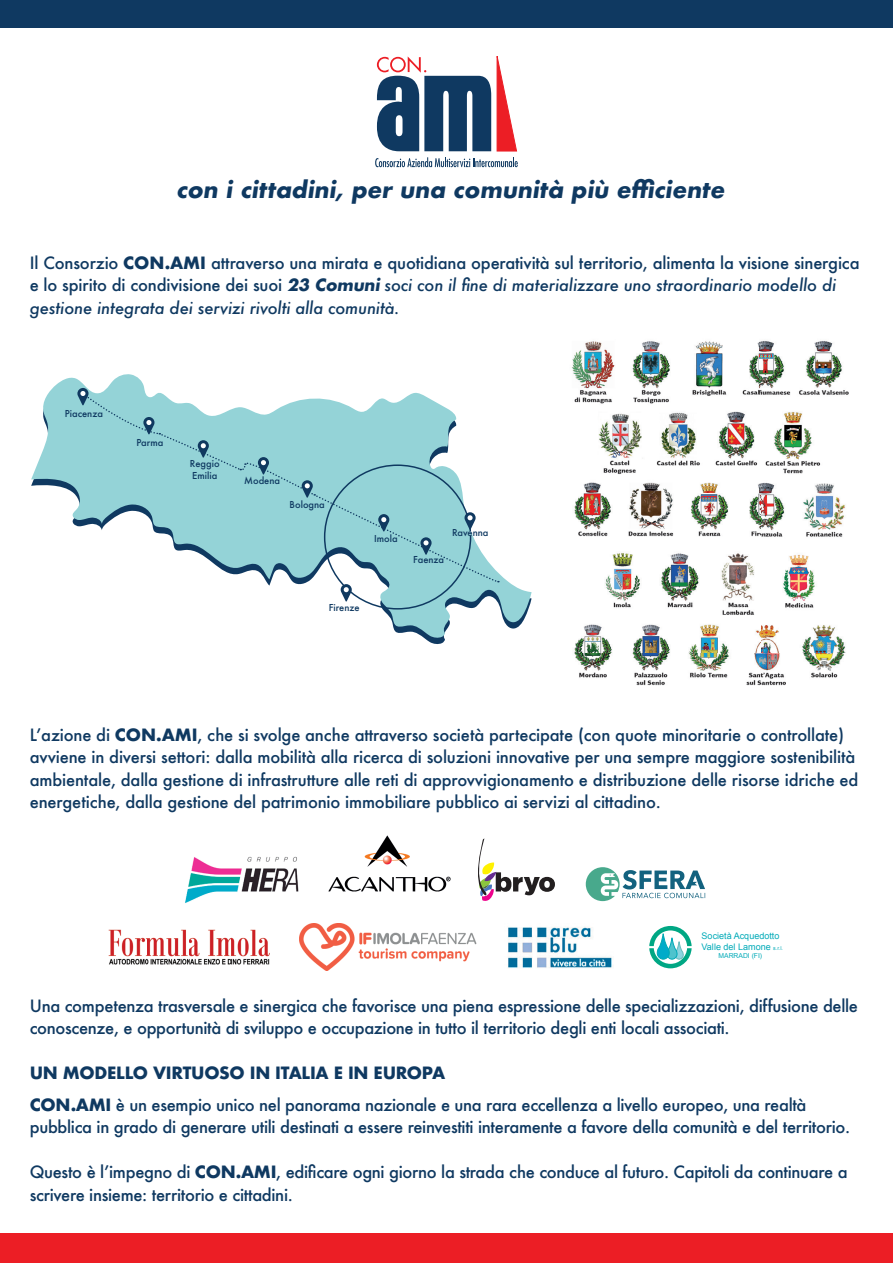
<style>
.page{position:relative;width:893px;height:1263px;background:#fff}
.page>*{position:absolute;margin:0;border:0;box-sizing:border-box;transform-origin:0 0}
.t1{font:700 22.5px "Futura";color:#0f3961}
.t2{font:500 16.5px/22.5px "Futura";letter-spacing:-.01em;color:#0f3961}
.t3{font:500 9.3px/11.1px "Futura";color:#0f3961}
.t4{font:9px/10.8px "Arial";color:#00aab8}
.t5{font:6.75px "Arial";color:#00aab8}
.s1{font-weight:700}
.s2{font-style:italic}
.s3{font-size:5.25px}
</style>
<div class="page">
<svg style="left:375px;top:56px;width:143px;height:111px"></svg>
<div style="left:0;top:1233px;width:893px;height:30px;background:#ec1e25"></div>
<div style="left:0;top:0;width:893px;height:28px;background:#0f3961"></div>
<img style="left:571px;top:341px;width:278px;height:345px">
<img style="left:185px;top:856px;width:114px;height:47px">
<img style="left:328px;top:835px;width:123px;height:57px">
<svg style="left:478px;top:838px;width:77px;height:63px"></svg>
<svg style="left:586px;top:867px;width:119px;height:34px"></svg>
<svg style="left:31px;top:374px;width:501px;height:264px"></svg>
<svg style="left:77px;top:388px;width:422px;height:222px"></svg>
<img style="left:108px;top:929px;width:162px;height:36px">
<img style="left:508px;top:926px;width:104px;height:43px">
<img style="left:299px;top:923px;width:178px;height:48px">
<svg style="left:649px;top:926px;width:43px;height:42px"></svg>
<h1 class="t1" style="left:176px;top:173px;width:554px">con i cittadini, per una comunità più efficiente</h1>
<p class="t2" style="left:30px;top:251px;width:831px">Il Consorzio <span class="s1">CON.AMI</span> attraverso una mirata e quotidiana operatività sul territorio, alimenta la visione sinergica e lo spirito di condivisione dei suoi <span class="s1">23 Comuni</span> <span class="s2">soci con il fine di materializzare uno straordinario modello di gestione integrata dei servizi rivolti alla comunità.</span></p>
<p class="t3" style="left:65px;top:408px;width:40px">Piacenza</p>
<p class="t3" style="left:137px;top:437px;width:28px">Parma</p>
<p class="t3" style="left:190px;top:458px;width:31px">Reggio<br>Emilia</p>
<p class="t3" style="left:244px;top:475px;width:37px">Modena</p>
<p class="t3" style="left:290px;top:499px;width:37px">Bologna</p>
<p class="t3" style="left:374px;top:533px;width:25px">Imola</p>
<p class="t3" style="left:329px;top:602px;width:32px">Firenze</p>
<p class="t3" style="left:413px;top:554px;width:33px">Faenza</p>
<p class="t3" style="left:452px;top:526px;width:38px">Ravenna</p>
<p class="t2" style="left:30px;top:723px;width:830px">Lʼazione di <span class="s1">CON.AMI</span>, che si svolge anche attraverso società partecipate (con quote minoritarie o controllate) avviene in diversi settori: dalla mobilità alla ricerca di soluzioni innovative per una sempre maggiore sostenibilità ambientale, dalla gestione di infrastrutture alle reti di approvvigionamento e distribuzione delle risorse idriche ed energetiche, dalla gestione del patrimonio immobiliare pubblico ai servizi al cittadino.</p>
<p class="t4" style="left:702px;top:931px;width:83px">Società Acquedotto<br>Valle del Lamone <span class="s3">s.r.l.</span></p>
<p class="t5" style="left:719px;top:952px;width:45px">MARRADI (FI)</p>
<p class="t2" style="left:30px;top:994px;width:830px">Una competenza trasversale e sinergica che favorisce una piena espressione delle specializzazioni, diffusione delle conoscenze, e opportunità di sviluppo e occupazione in tutto il territorio degli enti locali associati.</p>
<p class="t2" style="left:30px;top:1057px;width:778px;line-height:31.5px"><span class="s1">UN MODELLO VIRTUOSO IN ITALIA E IN EUROPA<br>CON.AMI</span> è un esempio unico nel panorama nazionale e una rara eccellenza a livello europeo, una realtà</p>
<p class="t2" style="left:30px;top:1115px;width:822px">pubblica in grado di generare utili destinati a essere reinvestiti interamente a favore della comunità e del territorio.</p>
<p class="t2" style="left:30px;top:1160px;width:819px">Questo è lʼimpegno di <span class="s1">CON.AMI</span>, edificare ogni giorno la strada che conduce al futuro. Capitoli da continuare a scrivere insieme: territorio e cittadini.</p>
</div>
